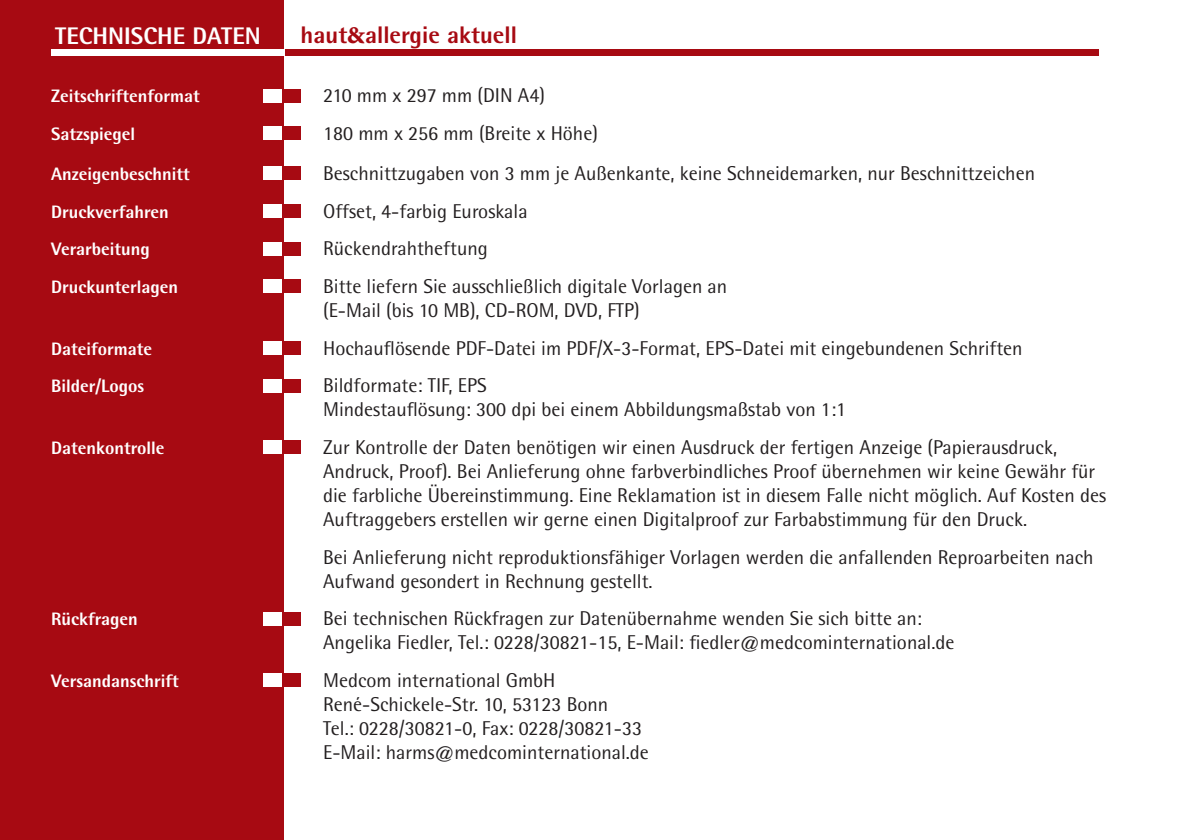
<style>
.page{position:relative;width:1191px;height:840px;background:#fff}
.page>*{position:absolute;margin:0;border:0;box-sizing:border-box;transform-origin:0 0}
.t1{font:800 24px "Rotis Semi Sans";color:#a70a12}
.t2{font:800 24px "Rotis Semi Sans";color:#fff}
.t3{font:20px/24px "Rotis Semi Sans";color:#231f20}
.t4{font:800 18px "Rotis Semi Sans";color:#fff}
.s1{font-family:"Minion Std";font-weight:900}
</style>
<div class="page">
<div style="left:0;top:0;width:283px;height:839px;background:#a70a12"></div>
<div style="left:263px;top:89px;width:19px;height:13px;background:#fff"></div>
<div style="left:282px;top:89px;width:18px;height:13px;background:#a70a12"></div>
<div style="left:263px;top:126px;width:19px;height:14px;background:#fff"></div>
<div style="left:282px;top:126px;width:18px;height:14px;background:#a70a12"></div>
<div style="left:263px;top:166px;width:19px;height:14px;background:#fff"></div>
<div style="left:282px;top:166px;width:18px;height:14px;background:#a70a12"></div>
<div style="left:263px;top:204px;width:19px;height:14px;background:#fff"></div>
<div style="left:282px;top:204px;width:18px;height:14px;background:#a70a12"></div>
<div style="left:263px;top:242px;width:19px;height:13px;background:#fff"></div>
<div style="left:282px;top:242px;width:18px;height:13px;background:#a70a12"></div>
<div style="left:263px;top:279px;width:19px;height:14px;background:#fff"></div>
<div style="left:282px;top:279px;width:18px;height:14px;background:#a70a12"></div>
<div style="left:263px;top:341px;width:19px;height:13px;background:#fff"></div>
<div style="left:282px;top:341px;width:18px;height:13px;background:#a70a12"></div>
<div style="left:263px;top:378px;width:19px;height:14px;background:#fff"></div>
<div style="left:282px;top:378px;width:18px;height:14px;background:#a70a12"></div>
<div style="left:263px;top:440px;width:19px;height:14px;background:#fff"></div>
<div style="left:282px;top:440px;width:18px;height:14px;background:#a70a12"></div>
<div style="left:263px;top:611px;width:19px;height:14px;background:#fff"></div>
<div style="left:282px;top:611px;width:18px;height:14px;background:#a70a12"></div>
<div style="left:263px;top:673px;width:19px;height:13px;background:#fff"></div>
<div style="left:282px;top:673px;width:18px;height:13px;background:#a70a12"></div>
<div style="left:51px;top:49px;width:235px;height:6px;background:#fff"></div>
<div style="left:286px;top:49px;width:812px;height:6px;background:#a70a12"></div>
<p class="t2" style="left:55px;top:21px;width:207px">TECHNISCHE DATEN</p>
<p class="t1" style="left:300px;top:20px;width:218px">haut<span class="s1">&amp;</span>allergie aktuell</p>
<p class="t4" style="left:51px;top:85px;width:150px">Zeitschriftenformat</p>
<p class="t3" style="left:323px;top:83px;width:223px">210 mm x 297 mm (DIN A4)</p>
<p class="t4" style="left:51px;top:122px;width:86px">Satzspiegel</p>
<p class="t3" style="left:323px;top:121px;width:276px">180 mm x 256 mm (Breite x Höhe)</p>
<p class="t4" style="left:51px;top:162px;width:140px">Anzeigenbeschnitt</p>
<p class="t3" style="left:323px;top:161px;width:713px">Beschnittzugaben von 3 mm je Außenkante, keine Schneidemarken, nur Beschnittzeichen</p>
<p class="t4" style="left:51px;top:200px;width:119px">Druckverfahren</p>
<p class="t3" style="left:323px;top:199px;width:206px">Offset, 4-farbig Euroskala</p>
<p class="t4" style="left:51px;top:238px;width:100px">Verarbeitung</p>
<p class="t3" style="left:323px;top:236px;width:166px">Rückendrahtheftung</p>
<p class="t4" style="left:51px;top:275px;width:129px">Druckunterlagen</p>
<p class="t3" style="left:323px;top:274px;width:405px">Bitte liefern Sie ausschließlich digitale Vorlagen an (E-Mail (bis 10 MB), CD-ROM, DVD, FTP)</p>
<p class="t4" style="left:51px;top:337px;width:103px">Dateiformate</p>
<p class="t3" style="left:323px;top:335px;width:701px">Hochauflösende PDF-Datei im PDF/X-3-Format, EPS-Datei mit eingebundenen Schriften</p>
<p class="t4" style="left:51px;top:374px;width:95px">Bilder/Logos</p>
<p class="t3" style="left:323px;top:373px;width:524px">Bildformate: TIF, EPS<br>Mindestauflösung: 300 dpi bei einem Abbildungsmaßstab von 1:1</p>
<p class="t4" style="left:51px;top:436px;width:115px">Datenkontrolle</p>
<p class="t3" style="left:323px;top:435px;width:784px">Zur Kontrolle der Daten benötigen wir einen Ausdruck der fertigen Anzeige (Papierausdruck, Andruck, Proof). Bei Anlieferung ohne farbverbindliches Proof übernehmen wir keine Gewähr für die farbliche Übereinstimmung. Eine Reklamation ist in diesem Falle nicht möglich. Auf Kosten des Auftraggebers erstellen wir gerne einen Digitalproof zur Farbabstimmung für den Druck.</p>
<p class="t3" style="left:323px;top:544px;width:772px">Bei Anlieferung nicht reproduktionsfähiger Vorlagen werden die anfallenden Reproarbeiten nach<br>Aufwand gesondert in Rechnung gestellt.</p>
<p class="t4" style="left:51px;top:607px;width:88px">Rückfragen</p>
<p class="t3" style="left:323px;top:606px;width:633px">Bei technischen Rückfragen zur Datenübernahme wenden Sie sich bitte an:<br>Angelika Fiedler, Tel.: 0228/30821-15, E-Mail: fiedler@medcominternational.de</p>
<p class="t4" style="left:51px;top:669px;width:129px">Versandanschrift</p>
<p class="t3" style="left:323px;top:667px;width:327px">Medcom international GmbH René-Schickele-Str. 10, 53123 Bonn<br>Tel.: 0228/30821-0, Fax: 0228/30821-33<br>E-Mail: harms@medcominternational.de</p>
</div>
